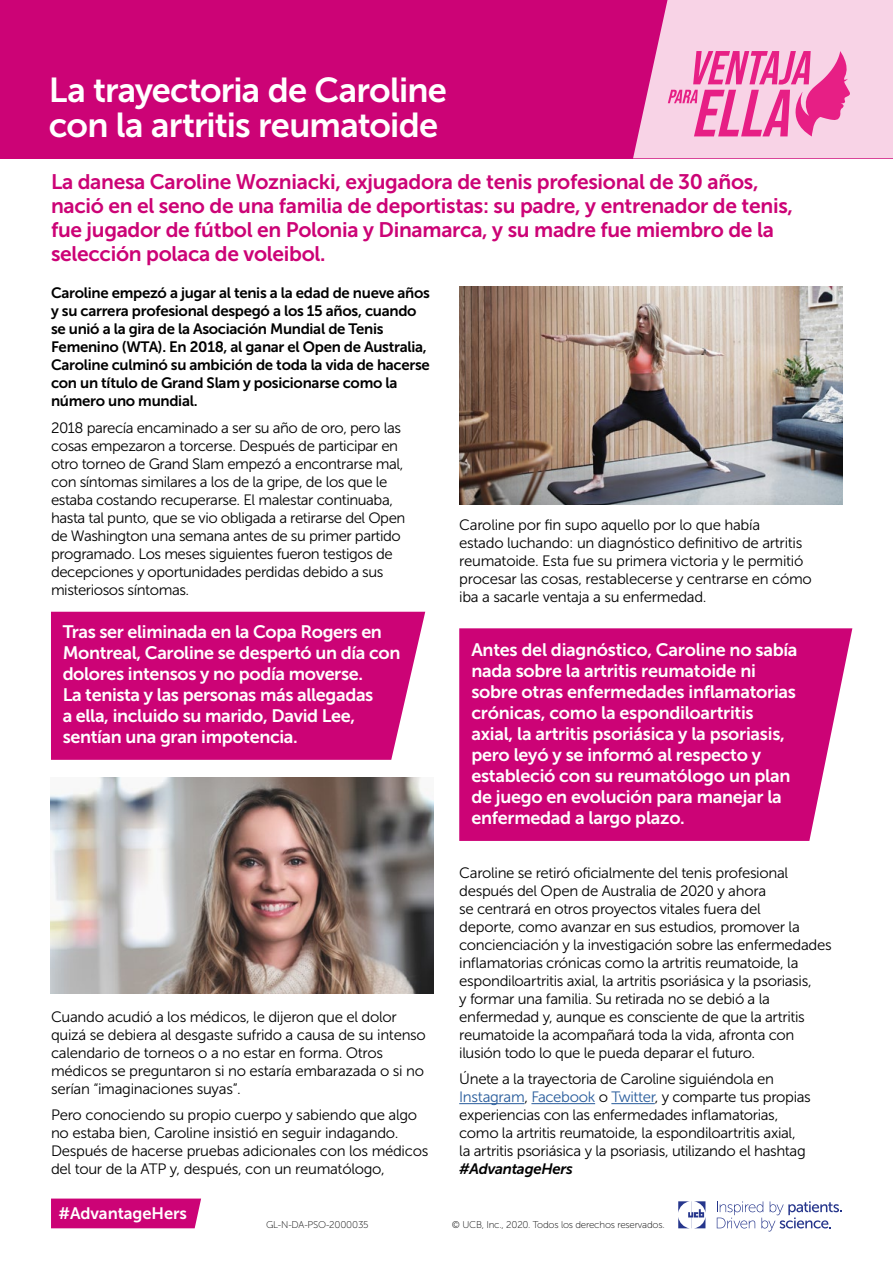
<style>
.page{position:relative;width:893px;height:1263px;background:#fff}
.page>*{position:absolute;margin:0;border:0;box-sizing:border-box;transform-origin:0 0}
.t1{font:34.5px/34.5px "Museo Sans 700";letter-spacing:-.025em;color:#fff}
.t2{font:21px/24px "Museo Sans 700";letter-spacing:-.015em;color:#cc0376}
.t3{font:18px/21px "Museo Sans 700";letter-spacing:-.015em;color:#fff}
.t4{font:16.5px "Museo Sans 700";letter-spacing:-.005em;color:#fff}
.t5{font:15px/18px "Museo Sans 300";letter-spacing:-.02em;color:#000}
.t6{font:15px/18px "Museo Sans 700";letter-spacing:-.02em;color:#000}
.t7{font:italic 15px "Museo Sans 700";letter-spacing:-.02em;color:#000}
.t8{font:9.75px "Museo Sans 100";letter-spacing:-.02em;color:#000}
.s1{color:#275b9b}
</style>
<div class="page">
<hr style="left:459px;top:1103px;width:65px;height:1px;background:#275b9b">
<hr style="left:531px;top:1103px;width:64px;height:1px;background:#275b9b">
<hr style="left:611px;top:1103px;width:44px;height:1px;background:#275b9b">
<div style="left:0;top:0;width:893px;height:158px;background:#cc0376"></div>
<svg style="left:678px;top:1201px;width:27px;height:27px"></svg>
<svg style="left:717px;top:1201px;width:125px;height:30px"></svg>
<div style="left:51px;top:1198px;width:150px;height:30px;background:#cc0376"></div>
<div style="left:51px;top:612px;width:374px;height:148px;background:#cc0376"></div>
<div style="left:459px;top:628px;width:393px;height:213px;background:#cc0376"></div>
<img style="left:51px;top:778px;width:383px;height:216px">
<img style="left:459px;top:287px;width:383px;height:218px">
<svg style="left:633px;top:0;width:260px;height:158px;background:#f1a6cd"></svg>
<h1 class="t1" style="left:49px;top:73px;width:400px">La trayectoria de Caroline con la artritis reumatoide</h1>
<p class="t2" style="left:51px;top:170px;width:743px">La danesa Caroline Wozniacki, exjugadora de tenis profesional de 30 años, nació en el seno de una familia de deportistas: su padre, y entrenador de tenis, fue jugador de fútbol en Polonia y Dinamarca, y su madre fue miembro de la selección polaca de voleibol.</p>
<p class="t6" style="left:51px;top:284px;width:380px">Caroline empezó a jugar al tenis a la edad de nueve años y su carrera profesional despegó a los 15 años, cuando se unió a la gira de la Asociación Mundial de Tenis Femenino (WTA). En 2018, al ganar el Open de Australia, Caroline culminó su ambición de toda la vida de hacerse con un título de Grand Slam y posicionarse como la número uno mundial.</p>
<p class="t5" style="left:51px;top:419px;width:356px">2018 parecía encaminado a ser su año de oro, pero las cosas empezaron a torcerse. Después de participar en otro torneo de Grand Slam empezó a encontrarse mal, con síntomas similares a los de la gripe, de los que le estaba costando recuperarse. El malestar continuaba, hasta tal punto, que se vio obligada a retirarse del Open de Washington una semana antes de su primer partido programado. Los meses siguientes fueron testigos de decepciones y oportunidades perdidas debido a sus misteriosos síntomas.</p>
<p class="t3" style="left:63px;top:621px;width:339px">Tras ser eliminada en la Copa Rogers en Montreal, Caroline se despertó un día con dolores intensos y no podía moverse.<br>La tenista y las personas más allegadas<br>a ella, incluido su marido, David Lee, sentían una gran impotencia.</p>
<p class="t5" style="left:51px;top:1008px;width:376px">Cuando acudió a los médicos, le dijeron que el dolor quizá se debiera al desgaste sufrido a causa de su intenso calendario de torneos o a no estar en forma. Otros médicos se preguntaron si no estaría embarazada o si no serían “imaginaciones suyas”.</p>
<p class="t5" style="left:51px;top:1106px;width:379px">Pero conociendo su propio cuerpo y sabiendo que algo no estaba bien, Caroline insistió en seguir indagando.<br>Después de hacerse pruebas adicionales con los médicos del tour de la ATP y, después, con un reumatólogo,</p>
<p class="t5" style="left:459px;top:516px;width:354px">Caroline por fin supo aquello por lo que había<br>estado luchando: un diagnóstico definitivo de artritis reumatoide. Esta fue su primera victoria y le permitió procesar las cosas, restablecerse y centrarse en cómo iba a sacarle ventaja a su enfermedad.</p>
<p class="t3" style="left:471px;top:639px;width:328px">Antes del diagnóstico, Caroline no sabía nada sobre la artritis reumatoide ni sobre otras enfermedades inflamatorias crónicas, como la espondiloartritis axial, la artritis psoriásica y la psoriasis, pero leyó y se informó al respecto y estableció con su reumatólogo un plan de juego en evolución para manejar la enfermedad a largo plazo.</p>
<p class="t5" style="left:459px;top:863px;width:374px">Caroline se retiró oficialmente del tenis profesional después del Open de Australia de 2020 y ahora<br>se centrará en otros proyectos vitales fuera del<br>deporte, como avanzar en sus estudios, promover la concienciación y la investigación sobre las enfermedades inflamatorias crónicas como la artritis reumatoide, la espondiloartritis axial, la artritis psoriásica y la psoriasis,<br>y formar una familia. Su retirada no se debió a la enfermedad y, aunque es consciente de que la artritis reumatoide la acompañará toda la vida, afronta con ilusión todo lo que le pueda deparar el futuro.</p>
<p class="t5" style="left:459px;top:1070px;width:353px">Únete a la trayectoria de Caroline siguiéndola en <span class="s1">Instagram</span>, <span class="s1">Facebook</span> o <span class="s1">Twitter</span>, y comparte tus propias experiencias con las enfermedades inflamatorias, como la artritis reumatoide, la espondiloartritis axial,<br>la artritis psoriásica y la psoriasis, utilizando el hashtag</p>
<p class="t7" style="left:459px;top:1161px;width:115px">#AdvantageHers</p>
<p class="t4" style="left:58px;top:1204px;width:130px">#AdvantageHers</p>
<p class="t8" style="left:266px;top:1219px;width:104px">GL-N-DA-PSO-2000035</p>
<p class="t8" style="left:452px;top:1219px;width:214px">© UCB, Inc., 2020. Todos los derechos reservados.</p>
</div>
